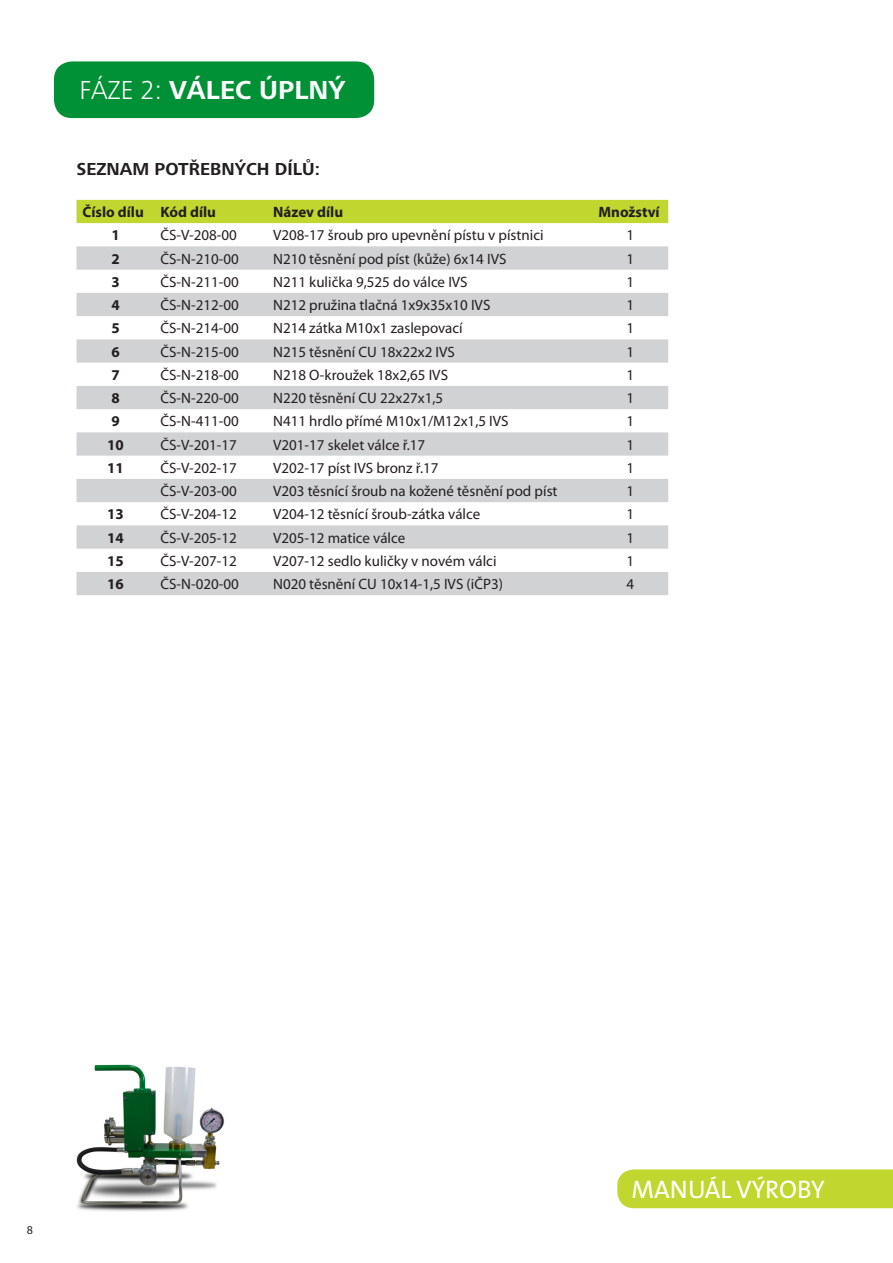
<style>
.page{position:relative;width:893px;height:1263px;background:#fff}
.page>*{position:absolute;margin:0;border:0;box-sizing:border-box;transform-origin:0 0}
.t1{font:700 27px "Frutiger Next LTW1 G";color:#fff}
.t2{font:25.5px "The Sans Os F";letter-spacing:-.005em;color:#fff}
.t3{font:700 18px "Frutiger Next LTW1 G";color:#231f20}
.t4{font:15px "Myriad Pro";color:#231f20}
.t5{font:700 15px "Myriad Pro";color:#231f20}
.t6{font:12px "Myriad Pro";color:#231f20}
.s1{font-weight:300}
</style>
<div class="page">
<div style="left:54px;top:61px;width:320px;height:57px;background:#009036;border-radius:18px"></div>
<div style="left:77px;top:200px;width:591px;height:23px;background:#c1d72f"></div>
<svg style="left:77px;top:246px;width:591px;height:349px;fill:#d1d2d4"></svg>
<div style="left:617px;top:1169px;width:276px;height:39px;background:#c1d72f"></div>
<img style="left:76px;top:1064px;width:149px;height:147px">
<p class="t1" style="left:80px;top:74px;width:267px"><span class="s1">FÁZE 2:</span> VÁLEC ÚPLNÝ</p>
<p class="t3" style="left:77px;top:158px;width:245px">SEZNAM POTŘEBNÝCH DÍLŮ:</p>
<p class="t5" style="left:83px;top:202px;width:63px">Číslo dílu</p>
<p class="t5" style="left:160px;top:202px;width:57px">Kód dílu</p>
<p class="t5" style="left:273px;top:202px;width:71px">Název dílu</p>
<p class="t5" style="left:598px;top:202px;width:63px">Množství</p>
<p class="t5" style="left:111px;top:226px;width:10px">1</p>
<p class="t4" style="left:160px;top:226px;width:78px">ČS-V-208-00</p>
<p class="t4" style="left:273px;top:226px;width:272px">V208-17 šroub pro upevnění pístu v pístnici</p>
<p class="t4" style="left:626px;top:226px;width:9px">1</p>
<p class="t5" style="left:111px;top:249px;width:10px">2</p>
<p class="t4" style="left:160px;top:249px;width:80px">ČS-N-210-00</p>
<p class="t4" style="left:273px;top:249px;width:235px">N210 těsnění pod píst (kůže) 6x14 IVS</p>
<p class="t4" style="left:626px;top:249px;width:9px">1</p>
<p class="t5" style="left:111px;top:272px;width:10px">3</p>
<p class="t4" style="left:160px;top:273px;width:80px">ČS-N-211-00</p>
<p class="t4" style="left:273px;top:273px;width:196px">N211 kulička 9,525 do válce IVS</p>
<p class="t4" style="left:626px;top:273px;width:9px">1</p>
<p class="t5" style="left:111px;top:295px;width:10px">4</p>
<p class="t4" style="left:160px;top:296px;width:80px">ČS-N-212-00</p>
<p class="t4" style="left:273px;top:296px;width:219px">N212 pružina tlačná 1x9x35x10 IVS</p>
<p class="t4" style="left:626px;top:296px;width:9px">1</p>
<p class="t5" style="left:111px;top:319px;width:10px">5</p>
<p class="t4" style="left:160px;top:319px;width:80px">ČS-N-214-00</p>
<p class="t4" style="left:273px;top:319px;width:191px">N214 zátka M10x1 zaslepovací</p>
<p class="t4" style="left:626px;top:319px;width:9px">1</p>
<p class="t5" style="left:111px;top:342px;width:10px">6</p>
<p class="t4" style="left:160px;top:342px;width:80px">ČS-N-215-00</p>
<p class="t4" style="left:273px;top:342px;width:183px">N215 těsnění CU 18x22x2 IVS</p>
<p class="t4" style="left:626px;top:342px;width:9px">1</p>
<p class="t5" style="left:111px;top:365px;width:10px">7</p>
<p class="t4" style="left:160px;top:366px;width:80px">ČS-N-218-00</p>
<p class="t4" style="left:273px;top:366px;width:176px">N218 O-kroužek 18x2,65 IVS</p>
<p class="t4" style="left:626px;top:366px;width:9px">1</p>
<p class="t5" style="left:111px;top:388px;width:10px">8</p>
<p class="t4" style="left:160px;top:389px;width:80px">ČS-N-220-00</p>
<p class="t4" style="left:273px;top:389px;width:172px">N220 těsnění CU 22x27x1,5</p>
<p class="t4" style="left:626px;top:389px;width:9px">1</p>
<p class="t5" style="left:111px;top:412px;width:10px">9</p>
<p class="t4" style="left:160px;top:412px;width:80px">ČS-N-411-00</p>
<p class="t4" style="left:273px;top:412px;width:237px">N411 hrdlo přímé M10x1/M12x1,5 IVS</p>
<p class="t4" style="left:626px;top:412px;width:9px">1</p>
<p class="t5" style="left:107px;top:435px;width:18px">10</p>
<p class="t4" style="left:160px;top:435px;width:78px">ČS-V-201-17</p>
<p class="t4" style="left:273px;top:435px;width:154px">V201-17 skelet válce ř.17</p>
<p class="t4" style="left:626px;top:435px;width:9px">1</p>
<p class="t5" style="left:107px;top:458px;width:18px">11</p>
<p class="t4" style="left:160px;top:459px;width:78px">ČS-V-202-17</p>
<p class="t4" style="left:273px;top:459px;width:167px">V202-17 píst IVS bronz ř.17</p>
<p class="t4" style="left:626px;top:459px;width:9px">1</p>
<p class="t4" style="left:160px;top:482px;width:78px">ČS-V-203-00</p>
<p class="t4" style="left:273px;top:482px;width:286px">V203 těsnící šroub na kožené těsnění pod píst</p>
<p class="t4" style="left:626px;top:482px;width:9px">1</p>
<p class="t5" style="left:107px;top:505px;width:18px">13</p>
<p class="t4" style="left:160px;top:505px;width:78px">ČS-V-204-12</p>
<p class="t4" style="left:273px;top:505px;width:209px">V204-12 těsnící šroub-zátka válce</p>
<p class="t4" style="left:626px;top:505px;width:9px">1</p>
<p class="t5" style="left:107px;top:528px;width:18px">14</p>
<p class="t4" style="left:160px;top:528px;width:78px">ČS-V-205-12</p>
<p class="t4" style="left:273px;top:528px;width:134px">V205-12 matice válce</p>
<p class="t4" style="left:626px;top:528px;width:9px">1</p>
<p class="t5" style="left:107px;top:551px;width:18px">15</p>
<p class="t4" style="left:160px;top:552px;width:78px">ČS-V-207-12</p>
<p class="t4" style="left:273px;top:552px;width:225px">V207-12 sedlo kuličky v novém válci</p>
<p class="t4" style="left:626px;top:552px;width:9px">1</p>
<p class="t5" style="left:107px;top:574px;width:18px">16</p>
<p class="t4" style="left:160px;top:575px;width:80px">ČS-N-020-00</p>
<p class="t4" style="left:273px;top:575px;width:231px">N020 těsnění CU 10x14-1,5 IVS (iČP3)</p>
<p class="t4" style="left:626px;top:575px;width:9px">4</p>
<p class="t6" style="left:27px;top:1222px;width:8px">8</p>
<p class="t2" style="left:631px;top:1173px;width:195px">MANUÁL VÝROBY</p>
</div>
